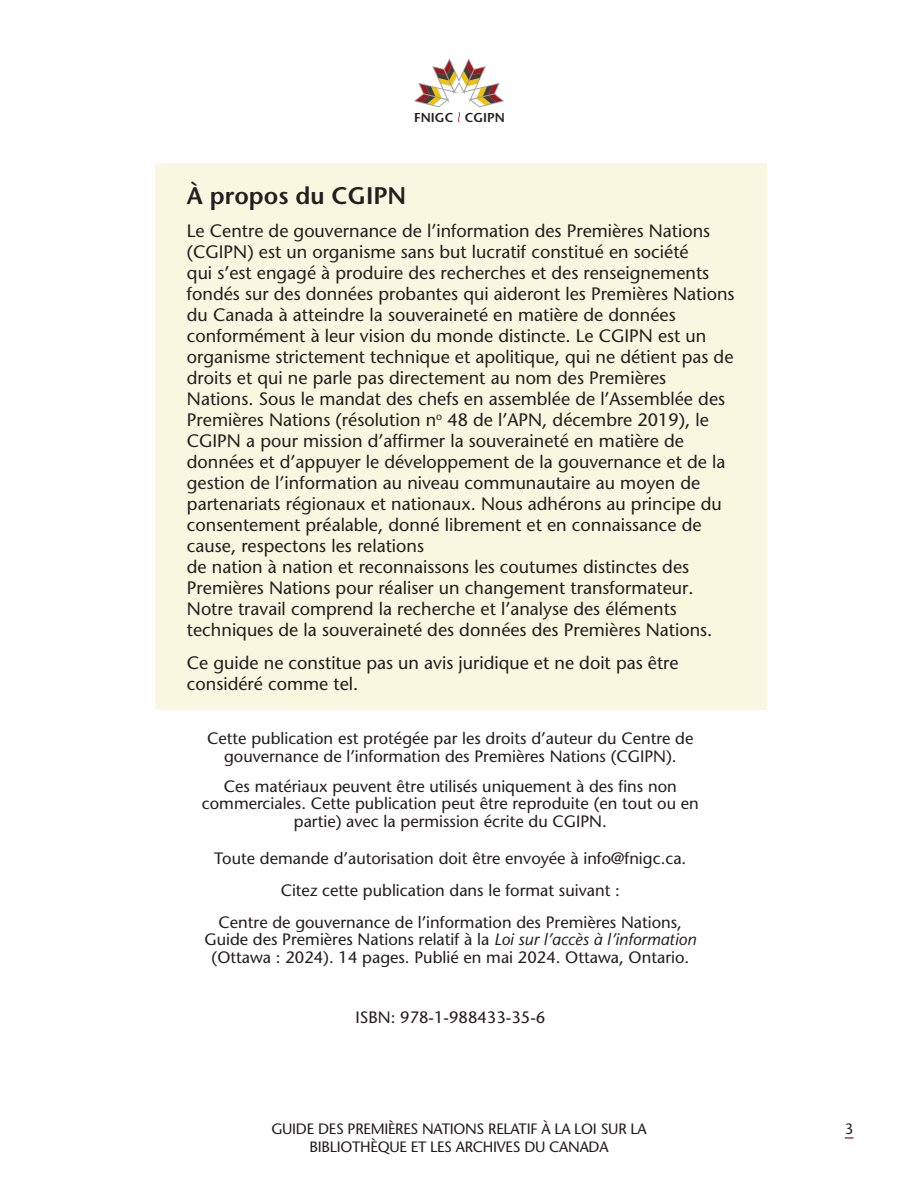
<style>
.page{position:relative;width:918px;height:1188px;background:#fff}
.page>*{position:absolute;margin:0;border:0;box-sizing:border-box;transform-origin:0 0}
.t1{font:600 24px "Stone Sans Std";color:#231f20}
.t2{font:500 18px/21px "Stone Sans Std";color:#231f20}
.t3{font:500 18px/21px "Stone Sans Std";color:#211d1e}
.t4{font:500 16.5px/17.9px "Stone Sans Std";color:#211d1e;text-align:center}
.t5{font:500 15px "Stone Sans Std";letter-spacing:-.015em;color:#211d1e}
.t6{font:500 15px "Stone Sans Std";color:#231f20}
.t7{font:600 12.9px "Stone Sans Std";color:#231f20}
.s1{color:#231f20}
.s2{font-style:italic}
</style>
<div class="page">
<svg style="left:414px;top:58px;width:90px;height:64px"></svg>
<svg style="left:845px;top:1137px;width:8px;height:2px"></svg>
<div style="left:155px;top:163px;width:612px;height:546px;background:#f9f7df"></div>
<p class="t7" style="left:414px;top:109px;width:92px">FNIGC CGIPN</p>
<h1 class="t1" style="left:187px;top:181px;width:221px">À propos du CGIPN</h1>
<p class="t2" style="left:187px;top:220px;width:549px">Le Centre de gouvernance de l’information des Premières Nations (CGIPN) est un organisme sans but lucratif constitué en société<br>qui s’est engagé à produire des recherches et des renseignements fondés sur des données probantes qui aideront les Premières Nations du Canada à atteindre la souveraineté en matière de données conformément à leur vision du monde distincte. Le CGIPN est un organisme strictement technique et apolitique, qui ne détient pas de droits et qui ne parle pas directement au nom des Premières Nations. Sous le mandat des chefs en assemblée de l’Assemblée des Premières Nations (résolution n<sup>o</sup> 48 de l’APN, décembre 2019), le CGIPN a pour mission d’affirmer la souveraineté en matière de données et d’appuyer le développement de la gouvernance et de la gestion de l’information au niveau communautaire au moyen de partenariats régionaux et nationaux. Nous adhérons au principe du consentement préalable, donné librement et en connaissance de cause, respectons les relations<br>de nation à nation et reconnaissons les coutumes distinctes des Premières Nations pour réaliser un changement transformateur.<br>Notre travail comprend la recherche et l’analyse des éléments techniques de la souveraineté des données des Premières Nations.</p>
<p class="t3" style="left:187px;top:652px;width:493px">Ce guide ne constitue pas un avis juridique et ne doit pas être considéré comme tel.</p>
<p class="t4" style="left:207px;top:729px;width:488px">Cette publication est protégée par les droits d’auteur du Centre de gouvernance de l’information des Premières Nations (CGIPN).</p>
<p class="t4" style="left:202px;top:777px;width:498px">Ces matériaux peuvent être utilisés uniquement à des fins non commerciales. Cette publication peut être reproduite (en tout ou en partie) avec la permission écrite du CGIPN.</p>
<p class="t4" style="left:214px;top:842px;width:474px;line-height:32px"><span class="s1">Toute demande d’autorisation doit être envoyée à</span> info@fnigc.ca<span class="s1">.<br></span>Citez cette publication dans le format suivant :<br>Centre de gouvernance de l’information des Premières Nations,</p>
<p class="t4" style="left:205px;top:931px;width:493px">Guide des Premières Nations relatif à la <span class="s2">Loi sur l’accès à l’information </span>(Ottawa : 2024). 14 pages. Publié en mai 2024. Ottawa, Ontario.</p>
<p class="t4" style="left:355px;top:1009px;width:191px">ISBN: 978-1-988433-35-6</p>
<p class="t5" style="left:271px;top:1120px;width:377px">GUIDE DES PREMIÈRES NATIONS RELATIF À LA LOI SUR LA</p>
<p class="t6" style="left:845px;top:1120px;width:10px">3</p>
<p class="t5" style="left:309px;top:1138px;width:301px">BIBLIOTHÈQUE ET LES ARCHIVES DU CANADA</p>
</div>
